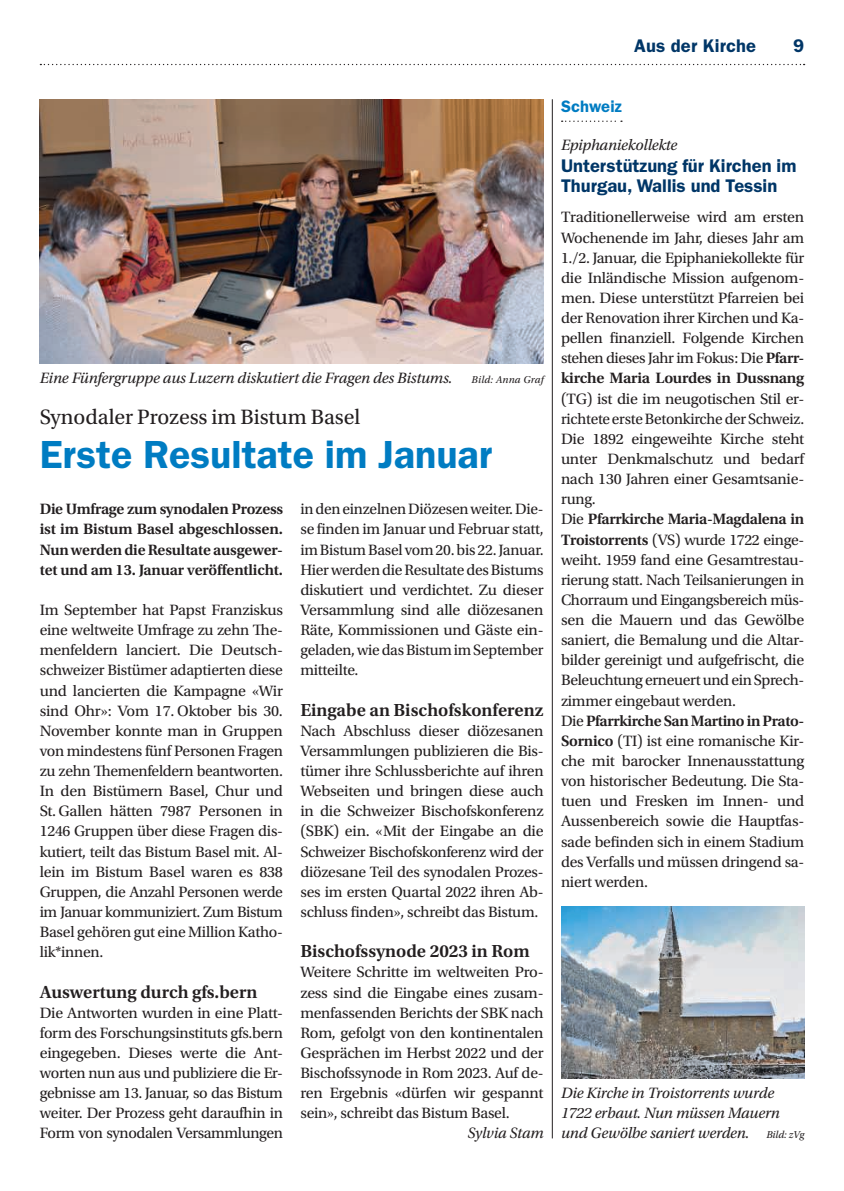
<style>
.page{position:relative;width:844px;height:1191px;background:#fff}
.page>*{position:absolute;margin:0;border:0;box-sizing:border-box;transform-origin:0 0}
.t1{font:600 39.38px "ITC Franklin Gothic Std";color:#007cc2}
.t2{font:21.88px "Utopia Std";color:#231f20}
.t3{font:600 18.38px "Utopia Std";color:#231f20}
.t4{font:600 18.38px/20.1px "ITC Franklin Gothic Std";color:#003667}
.t5{font:600 16.62px "ITC Franklin Gothic Std";letter-spacing:.005em;color:#007cc2}
.t6{font:15.75px/20.1px "Utopia Std";letter-spacing:-.015em;color:#231f20;text-align:justify}
.t7{font:italic 15.75px/20.1px "Utopia Std";letter-spacing:-.01em;color:#231f20}
.t8{font:600 15.75px/20.1px "Utopia Std";letter-spacing:-.01em;color:#231f20;text-align:justify}
.s1{font-size:10.5px}
.s2{font-weight:600}
</style>
<div class="page">
<svg style="left:40px;top:64px;width:764px;height:1px"></svg>
<svg style="left:561px;top:121px;width:60px;height:1px"></svg>
<img style="left:40px;top:99px;width:503px;height:264px">
<img style="left:561px;top:906px;width:243px;height:172px">
<hr style="left:552px;top:99px;width:1px;height:1039px;background:#231f20">
<p class="t4" style="left:634px;top:36px;width:123px">Aus der Kirche</p>
<p class="t4" style="left:793px;top:36px;width:13px">9</p>
<p class="t7" style="left:40px;top:368px;width:505px">Eine Fünfergruppe aus Luzern diskutiert die Fragen des Bistums. <span class="s1">Bild: Anna Graf</span></p>
<h2 class="t2" style="left:40px;top:405px;width:322px">Synodaler Prozess im Bistum Basel</h2>
<h1 class="t1" style="left:40px;top:431px;width:454px">Erste Resultate im Januar</h1>
<p class="t6" style="left:300px;top:499px;width:245px">in den einzelnen Diözesen weiter. Die&shy;se finden im Januar und Februar statt, im Bistum Basel vom 20. bis 22. Januar.<br>Hier werden die Resultate des Bistums diskutiert und verdichtet. Zu dieser Versammlung sind alle diözesanen Räte, Kommissionen und Gäste ein&shy;geladen, wie das Bistum im September mitteilte.</p>
<p class="t3" style="left:300px;top:699px;width:244px">Eingabe an Bischofskonferenz</p>
<p class="t6" style="left:300px;top:721px;width:245px">Nach Abschluss dieser diözesanen Versammlungen publizieren die Bis&shy;tümer ihre Schlussberichte auf ihren Webseiten und bringen diese auch in die Schweizer Bischofskonferenz (SBK) ein. «Mit der Eingabe an die Schweizer Bischofskonferenz wird der diözesane Teil des synodalen Prozes&shy;ses im ersten Quartal 2022 ihren Ab&shy;schluss finden», schreibt das Bistum.</p>
<p class="t3" style="left:300px;top:941px;width:231px">Bischofssynode 2023 in Rom</p>
<p class="t6" style="left:300px;top:962px;width:245px">Weitere Schritte im weltweiten Pro&shy;zess sind die Eingabe eines zusam&shy;menfassenden Berichts der SBK nach Rom, gefolgt von den kontinentalen Gesprächen im Herbst 2022 und der Bischofssynode in Rom 2023. Auf de&shy;ren Ergebnis «dürfen wir gespannt sein», schreibt das Bistum Basel.</p>
<p class="t7" style="left:467px;top:1123px;width:77px">Sylvia Stam</p>
<p class="t8" style="left:40px;top:499px;width:245px">Die Umfrage zum synodalen Prozess ist im Bistum Basel abgeschlossen.<br>Nun werden die Resultate ausgewer&shy;tet und am 13. Januar veröffentlicht.</p>
<p class="t6" style="left:40px;top:600px;width:245px">Im September hat Papst Franziskus eine weltweite Umfrage zu zehn The&shy;menfeldern lanciert. Die Deutsch&shy;schweizer Bistümer adaptierten diese und lancierten die Kampagne «Wir sind Ohr»: Vom 17. Oktober bis 30.<br>November konnte man in Gruppen von mindestens fünf Personen Fragen zu zehn Themenfeldern beantworten.<br>In den Bistümern Basel, Chur und St. Gallen hätten 7987 Personen in 1246 Gruppen über diese Fragen dis&shy;kutiert, teilt das Bistum Basel mit. Al&shy;lein im Bistum Basel waren es 838<br>Gruppen, die Anzahl Personen werde im Januar kommuniziert. Zum Bistum Basel gehören gut eine Million Katho&shy;lik*innen.</p>
<p class="t3" style="left:40px;top:981px;width:219px">Auswertung durch gfs.bern</p>
<p class="t6" style="left:40px;top:1002px;width:245px">Die Antworten wurden in eine Platt&shy;form des Forschungsinstituts gfs.bern eingegeben. Dieses werte die Ant&shy;worten nun aus und publiziere die Er&shy;gebnisse am 13. Januar, so das Bistum weiter. Der Prozess geht daraufhin in Form von synodalen Versammlungen</p>
<p class="t5" style="left:561px;top:96px;width:62px">Schweiz</p>
<p class="t7" style="left:561px;top:135px;width:118px">Epiphaniekollekte</p>
<p class="t4" style="left:561px;top:156px;width:237px">Unterstützung für Kirchen im<br>Thurgau, Wallis und Tessin</p>
<p class="t6" style="left:561px;top:207px;width:245px">Traditionellerweise wird am ersten Wochenende im Jahr, dieses Jahr am 1./2. Januar, die Epiphaniekollekte für die Inländische Mission aufgenom&shy;men. Diese unterstützt Pfarreien bei der Renovation ihrer Kirchen und Ka&shy;pellen finanziell. Folgende Kirchen stehen dieses Jahr im Fokus: Die <span class="s2">Pfarr&shy;kirche Maria Lourdes in Dussnang</span></p>
<p class="t6" style="left:561px;top:389px;width:245px;text-align:left">(TG) ist die im neugotischen Stil er&shy;richtete erste Betonkirche der Schweiz.<br>Die 1892 eingeweihte Kirche steht unter Denkmalschutz und bedarf nach 130 Jahren einer Gesamtsanie&shy;rung.<br>Die <span class="s2">Pfarrkirche Maria-Magdalena in Troistorrents</span> (VS) wurde 1722 einge&shy;weiht. 1959 fand eine Gesamtrestau&shy;rierung statt. Nach Teilsanierungen in Chorraum und Eingangsbereich müs&shy;sen die Mauern und das Gewölbe saniert, die Bemalung und die Altar&shy;bilder gereinigt und aufgefrischt, die Beleuchtung erneuert und ein Sprech&shy;zimmer eingebaut werden.<br>Die <span class="s2">Pfarrkirche San Martino in Prato-Sornico</span> (TI) ist eine romanische Kir&shy;che mit barocker Innenausstattung von historischer Bedeutung. Die Sta&shy;tuen und Fresken im Innen- und Aussenbereich sowie die Hauptfas&shy;sade befinden sich in einem Stadium des Verfalls und müssen dringend sa&shy;niert werden.</p>
<p class="t7" style="left:561px;top:1083px;width:245px">Die Kirche in Troistorrents wurde<br>1722 erbaut. Nun müssen Mauern und Gewölbe saniert werden. <span class="s1">Bild: zVg</span></p>
</div>
